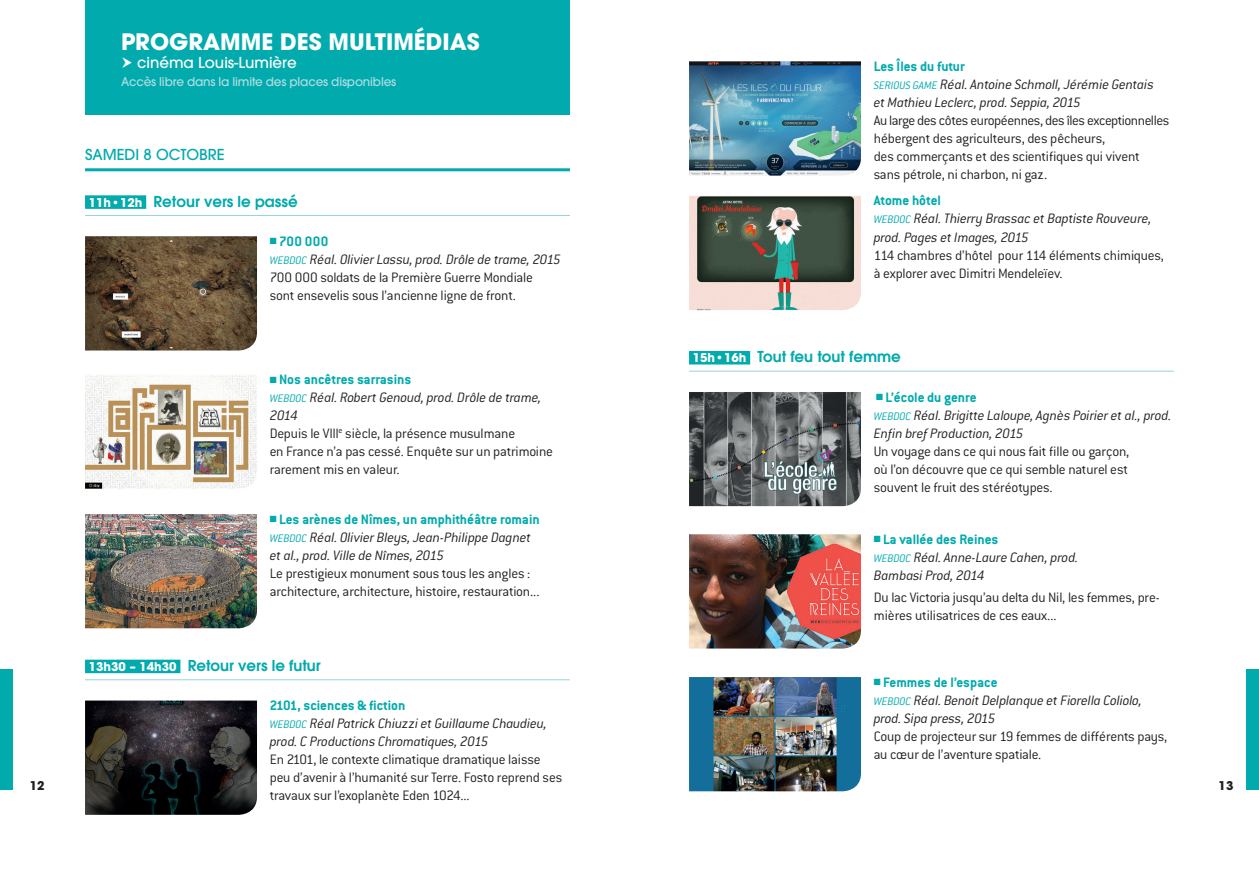
<style>
.page{position:relative;width:1259px;height:893px;background:#fff}
.page>*{position:absolute;margin:0;border:0;box-sizing:border-box;transform-origin:0 0}
.t1{font:700 22.5px "Avant Garde LT";color:#fff}
.t2{font:300 15px/18px "Conduit ITC";letter-spacing:-.015em;color:#231f20}
.t3{font:15px/18px "Conduit ITC Light Italic Alt";letter-spacing:-.015em;color:#231f20}
.t4{font:700 15px "Conduit ITC";color:#00aaad}
.t5{font:600 15px "Avant Garde LT";color:#00aaad}
.t6{font:500 15px "Avant Garde LT";color:#fff}
.t7{font:500 15px "Avant Garde LT";color:#00aaad}
.t8{font:500 12px "Avant Garde LT";letter-spacing:-.015em;color:#aedee0}
.t9{font:700 12px "Avant Garde LT";color:#231f20}
.s1{font-weight:700;font-size:12px;color:#fff}
.s2{font-size:12px;color:#00aaad}
</style>
<div class="page">
<div style="left:0;top:669px;width:13px;height:121px;background:#00aaad"></div>
<div style="left:1246px;top:669px;width:13px;height:121px;background:#00aaad"></div>
<div style="left:85px;top:0;width:485px;height:115px;background:#00aaad"></div>
<hr style="left:85px;top:168px;width:485px;height:3px;background:#00aaad">
<hr style="left:85px;top:215px;width:485px;height:1px;background:#94d5d8">
<div style="left:85px;top:195px;width:61px;height:14px;background:#00aaad"></div>
<hr style="left:85px;top:679px;width:485px;height:1px;background:#94d5d8">
<div style="left:85px;top:660px;width:95px;height:13px;background:#00aaad"></div>
<img style="left:85px;top:236px;width:172px;height:114px">
<img style="left:85px;top:375px;width:172px;height:114px">
<img style="left:85px;top:514px;width:172px;height:114px">
<img style="left:85px;top:700px;width:172px;height:115px">
<hr style="left:689px;top:371px;width:485px;height:1px;background:#94d5d8">
<div style="left:689px;top:351px;width:61px;height:13px;background:#00aaad"></div>
<img style="left:689px;top:61px;width:172px;height:115px">
<img style="left:689px;top:196px;width:172px;height:114px">
<img style="left:689px;top:392px;width:172px;height:114px">
<img style="left:689px;top:534px;width:172px;height:114px">
<img style="left:689px;top:677px;width:172px;height:114px">
<h1 class="t1" style="left:121px;top:27px;width:358px">PROGRAMME DES MULTIMÉDIAS</h1>
<p class="t6" style="left:137px;top:54px;width:161px">cinéma Louis-Lumière</p>
<p class="t8" style="left:121px;top:75px;width:277px">Accès libre dans la limite des places disponibles</p>
<p class="t7" style="left:85px;top:145px;width:139px">samedi 8 octobre</p>
<p class="t5" style="left:89px;top:191px;width:210px"><span class="s1">11H•12H</span> Retour vers le passé</p>
<p class="t4" style="left:270px;top:232px;width:60px">■ 700 000</p>
<p class="t3" style="left:270px;top:250px;width:293px"><span class="s2">Webdoc</span> Réal. Olivier Lassu, prod. Drôle de trame, 2015</p>
<p class="t2" style="left:270px;top:268px;width:265px">700 000 soldats de la Première Guerre Mondiale sont ensevelis sous l’ancienne ligne de front.</p>
<p class="t4" style="left:270px;top:371px;width:143px">■ Nos ancêtres sarrasins</p>
<p class="t3" style="left:270px;top:389px;width:273px"><span class="s2">Webdoc</span> Réal. Robert Genoud, prod. Drôle de trame,<br>2014</p>
<p class="t2" style="left:270px;top:425px;width:285px">Depuis le VIII<sup>e</sup> siècle, la présence musulmane<br>en France n’a pas cessé. Enquête sur un patrimoine rarement mis en valeur.</p>
<p class="t4" style="left:270px;top:510px;width:271px">■ Les arènes de Nîmes, un amphithéâtre romain</p>
<p class="t3" style="left:270px;top:528px;width:263px"><span class="s2">Webdoc</span> Réal. Olivier Bleys, Jean-Philippe Dagnet et al., prod. Ville de Nîmes, 2015</p>
<p class="t2" style="left:270px;top:564px;width:271px">Le prestigieux monument sous tous les angles : architecture, architecture, histoire, restauration...</p>
<p class="t4" style="left:873px;top:58px;width:92px">Les Îles du futur</p>
<p class="t3" style="left:873px;top:75px;width:282px"><span class="s2">Serious game</span> Réal. Antoine Schmoll, Jérémie Gentais et Mathieu Leclerc, prod. Seppia, 2015</p>
<p class="t2" style="left:873px;top:111px;width:297px">Au large des côtes européennes, des îles exceptionnelles hébergent des agriculteurs, des pêcheurs,<br>des commerçants et des scientifiques qui vivent sans pétrole, ni charbon, ni gaz.</p>
<p class="t4" style="left:873px;top:192px;width:69px">Atome hôtel</p>
<p class="t3" style="left:873px;top:210px;width:279px"><span class="s2">Webdoc</span> Réal. Thierry Brassac et Baptiste Rouveure, prod. Pages et Images, 2015</p>
<p class="t2" style="left:873px;top:246px;width:292px">114 chambres d’hôtel pour 114 éléments chimiques, à explorer avec Dimitri Mendeleïev.</p>
<p class="t5" style="left:693px;top:347px;width:210px"><span class="s1">15H•16H</span> Tout feu tout femme</p>
<p class="t4" style="left:876px;top:388px;width:102px">■ L’école du genre</p>
<p class="t3" style="left:873px;top:406px;width:299px"><span class="s2">Webdoc</span> Réal. Brigitte Laloupe, Agnès Poirier et al., prod.<br>Enfin bref Production, 2015</p>
<p class="t2" style="left:873px;top:442px;width:257px;text-align:justify">Un voyage dans ce qui nous fait fille ou garçon, où l’on découvre que ce qui semble naturel est souvent le fruit des stéréotypes.</p>
<p class="t4" style="left:873px;top:530px;width:126px">■ La vallée des Reines</p>
<p class="t3" style="left:873px;top:548px;width:206px"><span class="s2">Webdoc</span> Réal. Anne-Laure Cahen, prod.<br>Bambasi Prod, 2014</p>
<p class="t2" style="left:873px;top:588px;width:287px">Du lac Victoria jusqu’au delta du Nil, les femmes, pre&shy;mières utilisatrices de ces eaux...</p>
<p class="t5" style="left:89px;top:656px;width:233px"><span class="s1">13H30 – 14H30</span> Retour vers le futur</p>
<p class="t4" style="left:270px;top:697px;width:137px">2101, sciences &amp; fiction</p>
<p class="t3" style="left:270px;top:715px;width:279px"><span class="s2">Webdoc</span> Réal Patrick Chiuzzi et Guillaume Chaudieu, prod. C Productions Chromatiques, 2015</p>
<p class="t2" style="left:270px;top:750px;width:294px">En 2101, le contexte climatique dramatique laisse peu d’avenir à l’humanité sur Terre. Fosto reprend ses travaux sur l’exoplanète Eden 1024...</p>
<p class="t4" style="left:873px;top:673px;width:125px">■ Femmes de l’espace</p>
<p class="t3" style="left:873px;top:691px;width:270px"><span class="s2">Webdoc</span> Réal. Benoit Delplanque et Fiorella Coliolo, prod. Sipa press, 2015</p>
<p class="t2" style="left:873px;top:727px;width:295px">Coup de projecteur sur 19 femmes de différents pays, au cœur de l’aventure spatiale.</p>
<p class="t9" style="left:30px;top:778px;width:16px">12</p>
<p class="t9" style="left:1218px;top:778px;width:16px">13</p>
</div>
